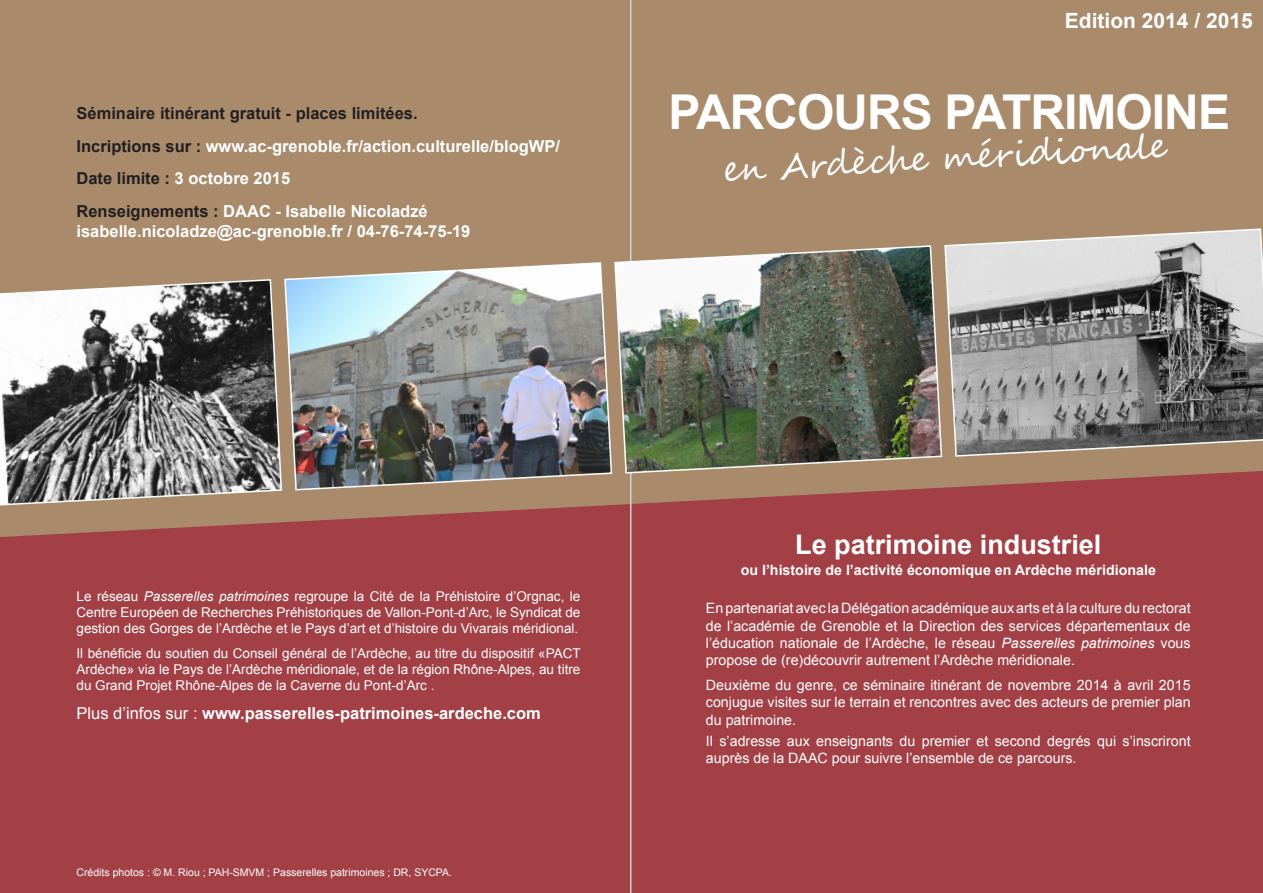
<style>
.page{position:relative;width:1263px;height:893px;background:#a98b6c}
.page>*{position:absolute;margin:0;border:0;box-sizing:border-box;transform-origin:0 0}
.t1{font:700 48px "Arial";letter-spacing:-.02em;color:#fff}
.t2{font:34.5px "Segoe Script";color:#fff}
.t3{font:700 27px "Arial";color:#fff}
.t4{font:700 21px "Arial";color:#fff}
.t5{font:700 16.5px "Arial";color:#fff}
.t6{font:700 16.5px "Arial";color:#231f20}
.t7{font:14.25px/17.1px "Arial";color:#fff;text-align:justify}
.t8{font:700 14.25px "Arial";color:#fff}
.t9{font:13.5px/16.2px "Arial";color:#fff;text-align:justify}
.t10{font:10.5px "Arial";color:#fff}
.s1{color:#231f20}
.s2{font-style:italic}
.s3{font-weight:400}
</style>
<div class="page">
<div style="left:0;top:471px;width:1263px;height:422px;background:#a24046"></div>
<hr style="left:630px;top:0;width:1px;height:893px;background:#d1d2d4">
<svg style="left:0;top:279px;width:283px;height:229px;background:#878481"></svg>
<svg style="left:944px;top:228px;width:319px;height:229px;background:#969390"></svg>
<img style="left:613px;top:244px;width:330px;height:230px">
<img style="left:283px;top:262px;width:330px;height:229px">
<p class="t6" style="left:77px;top:102px;width:343px">Séminaire itinérant gratuit - places limitées.</p>
<p class="t5" style="left:77px;top:135px;width:485px"><span class="s1">Incriptions sur :</span> www.ac-grenoble.fr/action.culturelle/blogWP/</p>
<p class="t5" style="left:77px;top:168px;width:215px"><span class="s1">Date limite :</span> 3 octobre 2015</p>
<p class="t5" style="left:77px;top:200px;width:353px"><span class="s1">Renseignements :</span> DAAC - Isabelle Nicoladzé</p>
<p class="t5" style="left:77px;top:220px;width:395px">isabelle.nicoladze@ac-grenoble.fr / 04-76-74-75-19</p>
<p class="t4" style="left:1065px;top:7px;width:189px">Edition 2014 / 2015</p>
<p class="t1" style="left:668px;top:80px;width:563px">PARCOURS PATRIMOINE</p>
<p class="t2" style="left:721px;top:141px;width:446px;rotate:-3deg">en Ardèche méridionale</p>
<p class="t9" style="left:77px;top:588px;width:505px">Le réseau <span class="s2">Passerelles patrimoines</span> regroupe la Cité de la Préhistoire d’Orgnac, le Centre Européen de Recherches Préhistoriques de Vallon-Pont-d’Arc, le Syndicat de gestion des Gorges de l’Ardèche et le Pays d’art et d’histoire du Vivarais méridional.</p>
<p class="t9" style="left:77px;top:645px;width:506px">Il bénéficie du soutien du Conseil général de l’Ardèche, au titre du dispositif «PACT Ardèche» via le Pays de l’Ardèche méridionale, et de la région Rhône-Alpes, au titre du Grand Projet Rhône-Alpes de la Caverne du Pont-d’Arc .</p>
<p class="t5" style="left:77px;top:702px;width:466px"><span class="s3">Plus d’infos sur :</span> www.passerelles-patrimoines-ardeche.com</p>
<p class="t10" style="left:77px;top:865px;width:377px">Crédits photos : © M. Riou ; PAH-SMVM ; Passerelles patrimoines ; DR, SYCPA.</p>
<p class="t3" style="left:795px;top:526px;width:308px">Le patrimoine industriel</p>
<p class="t8" style="left:741px;top:561px;width:417px">ou l’histoire de l’activité économique en Ardèche méridionale</p>
<p class="t7" style="left:706px;top:600px;width:486px">En partenariat avec la Délégation académique aux arts et à la culture du rectorat de l’académie de Grenoble et la Direction des services départementaux de l’éducation nationale de l’Ardèche, le réseau <span class="s2">Passerelles patrimoines</span> vous propose de (re)découvrir autrement l’Ardèche méridionale.</p>
<p class="t7" style="left:706px;top:677px;width:486px">Deuxième du genre, ce séminaire itinérant de novembre 2014 à avril 2015 conjugue visites sur le terrain et rencontres avec des acteurs de premier plan du patrimoine.</p>
<p class="t7" style="left:706px;top:732px;width:486px">Il s’adresse aux enseignants du premier et second degrés qui s’inscriront auprès de la DAAC pour suivre l’ensemble de ce parcours.</p>
</div>
